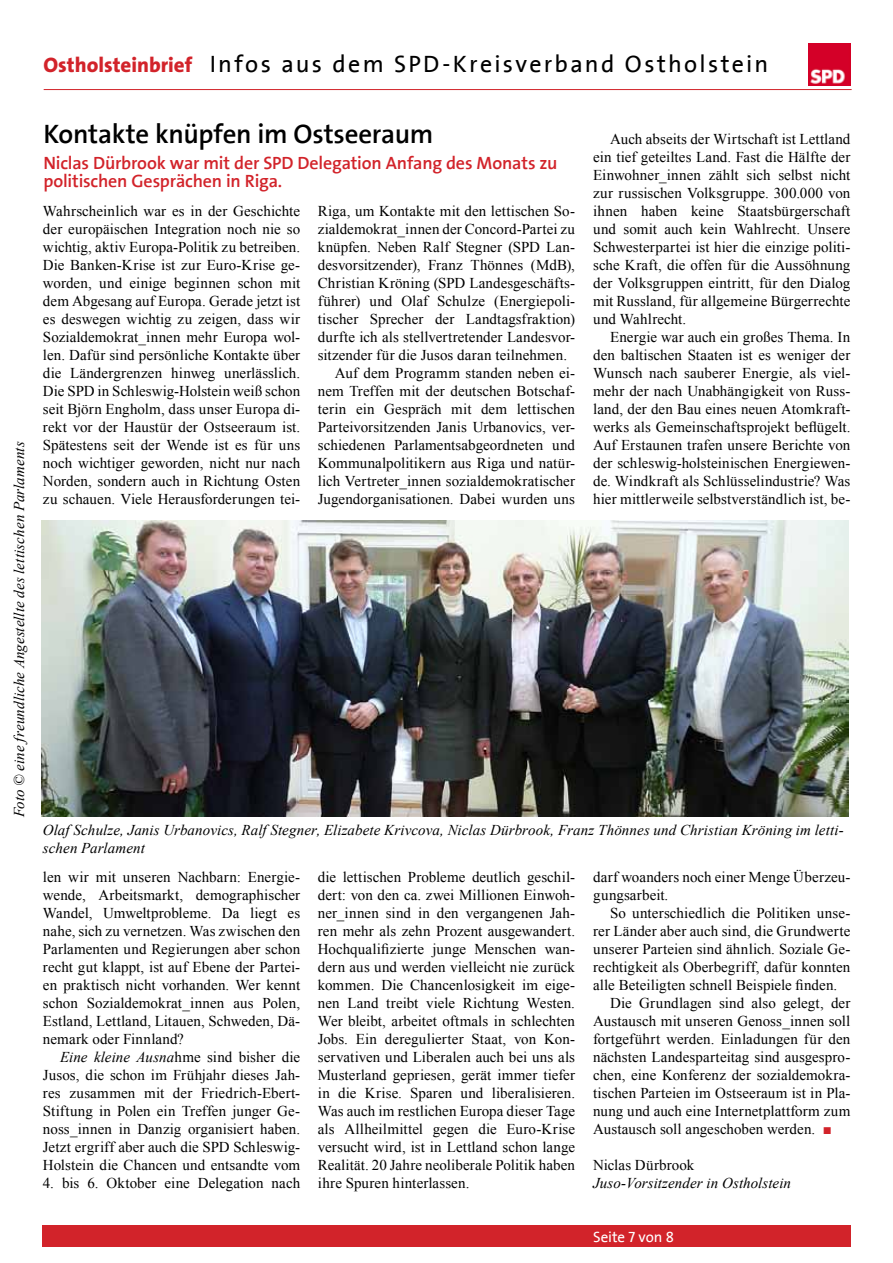
<style>
.page{position:relative;width:893px;height:1263px;background:#fff}
.page>*{position:absolute;margin:0;border:0;box-sizing:border-box;transform-origin:0 0}
.t1{font:700 27px "SPD2002 The Sans";letter-spacing:-.01em;color:#000}
.t2{font:24px "SPD2002 The Sans";letter-spacing:.095em;color:#000}
.t3{font:700 18px/18px "SPD2002 The Sans";letter-spacing:-.01em;color:#d2232a}
.t4{font:15px/18px "Times New Roman";letter-spacing:.005em;color:#000;text-align:justify}
.t5{font:italic 15px/18px "Times New Roman";letter-spacing:.005em;color:#000}
.t6{font:15px "SPD2002 The Sans";letter-spacing:-.005em;color:#fff}
.s1{font-family:"The Sans";font-weight:800;font-size:21px;color:#d2232a}
.s2{font-style:italic}
.s3{color:#d2232a}
</style>
<div class="page">
<img style="left:808px;top:43px;width:42px;height:43px">
<hr style="left:44px;top:89px;width:808px;height:1px;background:#d2232a">
<div style="left:42px;top:1225px;width:809px;height:22px;background:#d2232a"></div>
<img style="left:42px;top:520px;width:807px;height:296px">
<h2 class="t2" style="left:43px;top:51px;width:726px"><span class="s1">Ostholsteinbrief</span> Infos aus dem SPD-Kreisverband Ostholstein</h2>
<p class="t5" style="left:10px;top:817px;width:378px;rotate:-90deg">Foto © eine freundliche Angestellte des lettischen Parlaments</p>
<h1 class="t1" style="left:43px;top:120px;width:391px">Kontakte knüpfen im Ostseeraum</h1>
<p class="t3" style="left:43px;top:155px;width:515px">Niclas Dürbrook war mit der SPD Delegation Anfang des Monats zu politischen Gesprächen in Riga.</p>
<p class="t4" style="left:43px;top:202px;width:259px">Wahrscheinlich war es in der Geschichte der europäischen Integration noch nie so wichtig, aktiv Europa-Politik zu betreiben.<br>Die Banken-Krise ist zur Euro-Krise ge&shy;worden, und einige beginnen schon mit dem Abgesang auf Europa. Gerade jetzt ist es deswegen wichtig zu zeigen, dass wir Sozialdemokrat_innen mehr Europa wol&shy;len. Dafür sind persönliche Kontakte über die Ländergrenzen hinweg unerlässlich.<br>Die SPD in Schleswig-Holstein weiß schon seit Björn Engholm, dass unser Europa di&shy;rekt vor der Haustür der Ostseeraum ist.<br>Spätestens seit der Wende ist es für uns noch wichtiger geworden, nicht nur nach Norden, sondern auch in Richtung Osten zu schauen. Viele Herausforderungen tei-</p>
<p class="t4" style="left:318px;top:202px;width:259px">Riga, um Kontakte mit den lettischen So-</p>
<p class="t4" style="left:318px;top:220px;width:259px">zialdemokrat_innen der Concord-Partei zu</p>
<p class="t4" style="left:318px;top:238px;width:259px">knüpfen. Neben Ralf Stegner (SPD Lan-</p>
<p class="t4" style="left:318px;top:256px;width:259px">desvorsitzender), Franz Thönnes (MdB),</p>
<p class="t4" style="left:318px;top:274px;width:259px">Christian Kröning (SPD Landesgeschäfts-</p>
<p class="t4" style="left:318px;top:292px;width:259px">führer) und Olaf Schulze (Energiepoli-</p>
<p class="t4" style="left:318px;top:310px;width:259px">tischer Sprecher der Landtagsfraktion)</p>
<p class="t4" style="left:318px;top:328px;width:259px">durfte ich als stellvertretender Landesvor-</p>
<p class="t4" style="left:318px;top:346px;width:251px">sitzender für die Jusos daran teilnehmen.</p>
<p class="t4" style="left:335px;top:364px;width:242px">Auf dem Programm standen neben ei-</p>
<p class="t4" style="left:318px;top:382px;width:259px">nem Treffen mit der deutschen Botschaf-</p>
<p class="t4" style="left:318px;top:400px;width:259px">terin ein Gespräch mit dem lettischen</p>
<p class="t4" style="left:318px;top:418px;width:259px">Parteivorsitzenden Janis Urbanovics, ver-</p>
<p class="t4" style="left:318px;top:436px;width:259px">schiedenen Parlamentsabgeordneten und</p>
<p class="t4" style="left:318px;top:454px;width:259px">Kommunalpolitikern aus Riga und natür-</p>
<p class="t4" style="left:318px;top:472px;width:259px">lich Vertreter_innen sozialdemokratischer</p>
<p class="t4" style="left:318px;top:490px;width:259px">Jugendorganisationen. Dabei wurden uns</p>
<p class="t4" style="left:593px;top:130px;width:259px;text-indent:17px">Auch abseits der Wirtschaft ist Lettland ein tief geteiltes Land. Fast die Hälfte der Einwohner_innen zählt sich selbst nicht zur russischen Volksgruppe. 300.000 von ihnen haben keine Staatsbürgerschaft und somit auch kein Wahlrecht. Unsere Schwesterpartei ist hier die einzige politi&shy;sche Kraft, die offen für die Aussöhnung der Volksgruppen eintritt, für den Dialog mit Russland, für allgemeine Bürgerrechte und Wahlrecht.</p>
<p class="t4" style="left:593px;top:328px;width:259px;text-indent:17px">Energie war auch ein großes Thema. In den baltischen Staaten ist es weniger der Wunsch nach sauberer Energie, als viel&shy;mehr der nach Unabhängigkeit von Russ&shy;land, der den Bau eines neuen Atomkraft&shy;werks als Gemeinschaftsprojekt beflügelt.<br>Auf Erstaunen trafen unsere Berichte von der schleswig-holsteinischen Energiewen&shy;de. Windkraft als Schlüsselindustrie? Was hier mittlerweile selbstverständlich ist, be-</p>
<p class="t5" style="left:43px;top:821px;width:802px">Olaf Schulze, Janis Urbanovics, Ralf Stegner, Elizabete Krivcova, Niclas Dürbrook, Franz Thönnes und Christian Kröning im letti&shy;schen Parlament</p>
<p class="t4" style="left:43px;top:868px;width:259px">len wir mit unseren Nachbarn: Energie&shy;wende, Arbeitsmarkt, demographischer Wandel, Umweltprobleme. Da liegt es nahe, sich zu vernetzen. Was zwischen den Parlamenten und Regierungen aber schon recht gut klappt, ist auf Ebene der Partei&shy;en praktisch nicht vorhanden. Wer kennt schon Sozialdemokrat_innen aus Polen, Estland, Lettland, Litauen, Schweden, Dä&shy;nemark oder Finnland?</p>
<p class="t4" style="left:43px;top:1048px;width:259px;text-indent:17px"><span class="s2">Eine kleine Ausna</span>hme sind bisher die Jusos, die schon im Frühjahr dieses Jah&shy;res zusammen mit der Friedrich-Ebert-Stiftung in Polen ein Treffen junger Ge&shy;noss_innen in Danzig organisiert haben.<br>Jetzt ergriff aber auch die SPD Schleswig-Holstein die Chancen und entsandte vom</p>
<p class="t4" style="left:43px;top:1174px;width:259px">4. bis 6. Oktober eine Delegation nach</p>
<p class="t4" style="left:318px;top:868px;width:259px">die lettischen Probleme deutlich geschil&shy;dert: von den ca. zwei Millionen Einwoh&shy;ner_innen sind in den vergangenen Jah&shy;ren mehr als zehn Prozent ausgewandert.<br>Hochqualifizierte junge Menschen wan&shy;dern aus und werden vielleicht nie zurück kommen. Die Chancenlosigkeit im eige&shy;nen Land treibt viele Richtung Westen.<br>Wer bleibt, arbeitet oftmals in schlechten Jobs. Ein deregulierter Staat, von Kon&shy;servativen und Liberalen auch bei uns als Musterland gepriesen, gerät immer tiefer in die Krise. Sparen und liberalisieren.<br>Was auch im restlichen Europa dieser Tage als Allheilmittel gegen die Euro-Krise versucht wird, ist in Lettland schon lange Realität. 20 Jahre neoliberale Politik haben ihre Spuren hinterlassen.</p>
<p class="t4" style="left:593px;top:868px;width:259px">darf woanders noch einer Menge Überzeu&shy;gungsarbeit.</p>
<p class="t4" style="left:610px;top:904px;width:242px">So unterschiedlich die Politiken unse-</p>
<p class="t4" style="left:593px;top:922px;width:259px">rer Länder aber auch sind, die Grundwerte</p>
<p class="t4" style="left:593px;top:940px;width:259px">unserer Parteien sind ähnlich. Soziale Ge-</p>
<p class="t4" style="left:593px;top:958px;width:259px">rechtigkeit als Oberbegriff, dafür konnten</p>
<p class="t4" style="left:593px;top:976px;width:246px">alle Beteiligten schnell Beispiele finden.</p>
<p class="t4" style="left:610px;top:994px;width:242px">Die Grundlagen sind also gelegt, der</p>
<p class="t4" style="left:593px;top:1012px;width:259px">Austausch mit unseren Genoss_innen soll</p>
<p class="t4" style="left:593px;top:1030px;width:259px">fortgeführt werden. Einladungen für den</p>
<p class="t4" style="left:593px;top:1048px;width:259px">nächsten Landesparteitag sind ausgespro-</p>
<p class="t4" style="left:593px;top:1066px;width:259px">chen, eine Konferenz der sozialdemokra-</p>
<p class="t4" style="left:593px;top:1084px;width:259px">tischen Parteien im Ostseeraum ist in Pla-</p>
<p class="t4" style="left:593px;top:1102px;width:259px">nung und auch eine Internetplattform zum</p>
<p class="t4" style="left:593px;top:1120px;width:240px">Austausch soll angeschoben werden. <span class="s3">■</span></p>
<p class="t4" style="left:593px;top:1156px;width:103px">Niclas Dürbrook</p>
<p class="t5" style="left:593px;top:1174px;width:199px">Juso-Vorsitzender in Ostholstein</p>
<p class="t6" style="left:593px;top:1229px;width:82px">Seite 7 von 8</p>
</div>
